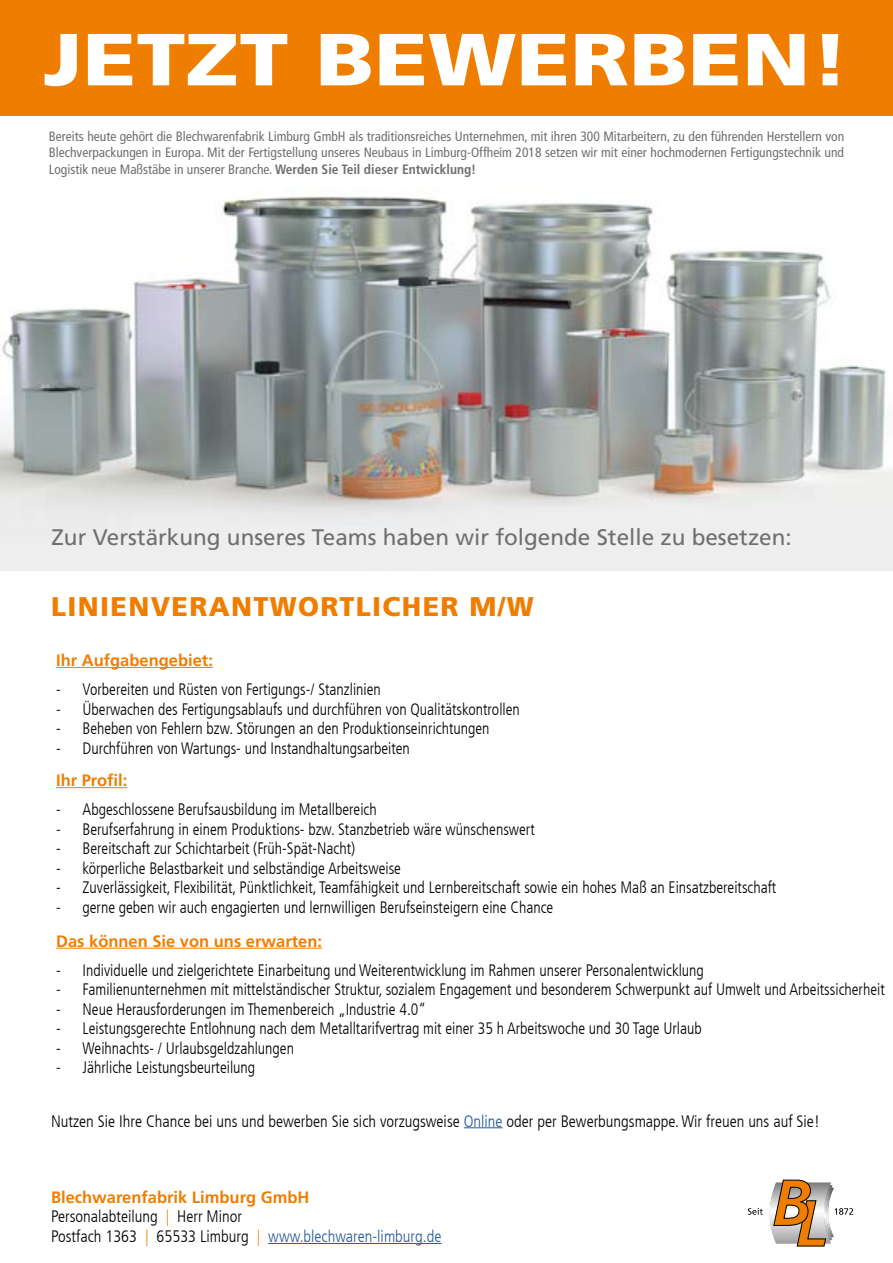
<style>
.page{position:relative;width:893px;height:1263px;background:#fff}
.page>*{position:absolute;margin:0;border:0;box-sizing:border-box;transform-origin:0 0}
.t1{font:900 73.5px "Frutiger LT Com";color:#fff;scale:1.2 1}
.t2{font:900 27px "Frutiger LT Com";letter-spacing:.05em;color:#ef7d00}
.t3{font:22.5px "Frutiger LT Com";color:#706f6f}
.t4{font:300 condensed 16.5px "Frutiger LT Com";color:#000;scale:.96 1}
.t5{font:300 condensed 16.5px/19.8px "Frutiger LT Com";color:#000}
.t6{font:700 16.5px "Frutiger LT Com";color:#ef7d00}
.t7{font:condensed 13.5px/16.5px "Frutiger LT Com";color:#706f6f;text-align:justify}
.s1{font-weight:700}
.s2{color:#275b9b}
.s3{font-weight:700;font-stretch:normal;color:#ef7d00}
.s4{color:#ef7d00}
</style>
<div class="page">
<img style="left:0;top:196px;width:893px;height:375px">
<div style="left:0;top:0;width:893px;height:116px;background:#ef7d00"></div>
<hr style="left:268px;top:1243px;width:173px;height:1px;background:#275b9b">
<svg style="left:748px;top:1180px;width:105px;height:67px"></svg>
<hr style="left:56px;top:667px;width:157px;height:1px;background:#ef7d00">
<hr style="left:56px;top:787px;width:71px;height:1px;background:#ef7d00">
<hr style="left:56px;top:948px;width:266px;height:1px;background:#ef7d00">
<hr style="left:464px;top:1127px;width:39px;height:1px;background:#275b9b">
<h1 class="t1" style="left:43px;top:15px;width:673px">JETZT BEWERBEN!</h1>
<p class="t7" style="left:49px;top:128px;width:797px">Bereits heute gehört die Blechwarenfabrik Limburg GmbH als traditionsreiches Unternehmen, mit ihren 300 Mitarbeitern, zu den führenden Herstellern von Blechverpackungen in Europa. Mit der Fertigstellung unseres Neubaus in Limburg-Offheim 2018 setzen wir mit einer hochmodernen Fertigungstechnik und Logistik neue Maßstäbe in unserer Branche. <span class="s1">Werden Sie Teil dieser Entwicklung!</span></p>
<h3 class="t3" style="left:51px;top:524px;width:742px">Zur Verstärkung unseres Teams haben wir folgende Stelle zu besetzen:</h3>
<h2 class="t2" style="left:51px;top:590px;width:484px">LINIENVERANTWORTLICHER M/W</h2>
<p class="t6" style="left:56px;top:650px;width:158px">Ihr Aufgabengebiet:</p>
<p class="t4" style="left:56px;top:680px;width:340px">- Vorbereiten und Rüsten von Fertigungs-/ Stanzlinien</p>
<p class="t4" style="left:56px;top:699px;width:485px">- Überwachen des Fertigungsablaufs und durchführen von Qualitätskontrollen</p>
<p class="t4" style="left:56px;top:719px;width:453px">- Beheben von Fehlern bzw. Störungen an den Produktionseinrichtungen</p>
<p class="t4" style="left:56px;top:738px;width:370px">- Durchführen von Wartungs- und Instandhaltungsarbeiten</p>
<p class="t6" style="left:56px;top:770px;width:73px">Ihr Profil:</p>
<p class="t4" style="left:56px;top:800px;width:336px">- Abgeschlossene Berufsausbildung im Metallbereich</p>
<p class="t4" style="left:56px;top:820px;width:500px">- Berufserfahrung in einem Produktions- bzw. Stanzbetrieb wäre wünschenswert</p>
<p class="t4" style="left:56px;top:839px;width:313px">- Bereitschaft zur Schichtarbeit (Früh-Spät-Nacht)</p>
<p class="t4" style="left:56px;top:859px;width:361px">- körperliche Belastbarkeit und selbständige Arbeitsweise</p>
<p class="t4" style="left:56px;top:878px;width:752px">- Zuverlässigkeit, Flexibilität, Pünktlichkeit, Teamfähigkeit und Lernbereitschaft sowie ein hohes Maß an Einsatzbereitschaft</p>
<p class="t4" style="left:56px;top:898px;width:519px">- gerne geben wir auch engagierten und lernwilligen Berufseinsteigern eine Chance</p>
<p class="t6" style="left:56px;top:931px;width:267px">Das können Sie von uns erwarten:</p>
<p class="t4" style="left:56px;top:961px;width:676px">- Individuelle und zielgerichtete Einarbeitung und Weiterentwicklung im Rahmen unserer Personalentwicklung</p>
<p class="t4" style="left:56px;top:980px;width:865px">- Familienunternehmen mit mittelständischer Struktur, sozialem Engagement und besonderem Schwerpunkt auf Umwelt und Arbeitssicherheit</p>
<p class="t4" style="left:56px;top:1000px;width:387px">- Neue Herausforderungen im Themenbereich „Industrie 4.0“</p>
<p class="t4" style="left:56px;top:1019px;width:674px">- Leistungsgerechte Entlohnung nach dem Metalltarifvertrag mit einer 35 h Arbeitswoche und 30 Tage Urlaub</p>
<p class="t4" style="left:56px;top:1039px;width:249px">- Weihnachts- / Urlaubsgeldzahlungen</p>
<p class="t4" style="left:56px;top:1058px;width:209px">- Jährliche Leistungsbeurteilung</p>
<p class="t5" style="left:51px;top:1111px;width:770px">Nutzen Sie Ihre Chance bei uns und bewerben Sie sich vorzugsweise <span class="s2">Online</span> oder per Bewerbungsmappe. Wir freuen uns auf Sie!</p>
<p class="t5" style="left:51px;top:1187px;width:392px"><span class="s3">Blechwarenfabrik Limburg GmbH<br></span>Personalabteilung <span class="s4">|</span> Herr Minor<br>Postfach 1363 <span class="s4">|</span> 65533 Limburg <span class="s4">|</span> <span class="s2">www.blechwaren-limburg.de</span></p>
</div>
